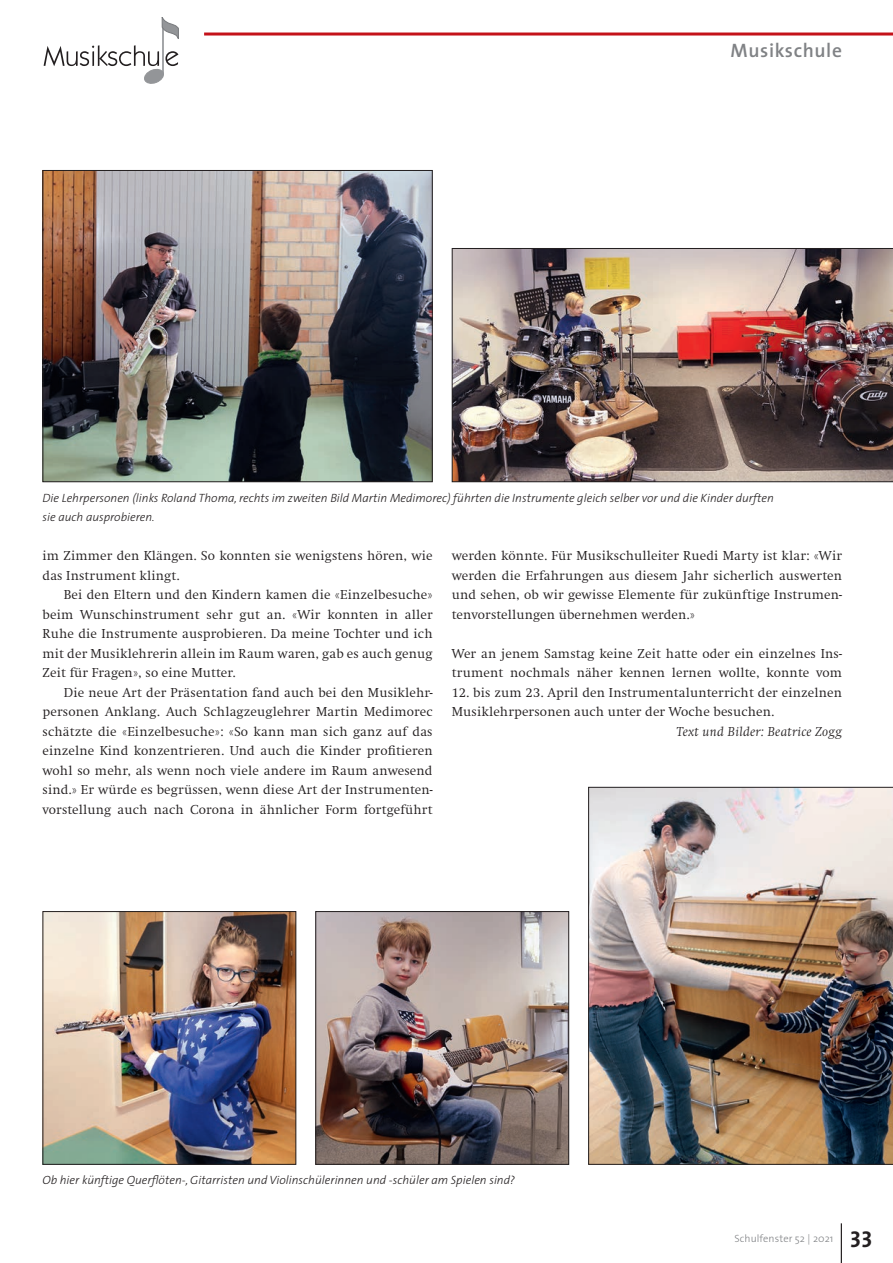
<style>
.page{position:relative;width:893px;height:1263px;background:#fff}
.page>*{position:absolute;margin:0;border:0;box-sizing:border-box;transform-origin:0 0}
.t1{font:600 19.5px "The Sans";letter-spacing:.03em;color:#808285}
.t2{font:300 13.5px/19.5px "Swift";letter-spacing:.01em;color:#231f20;text-align:justify}
.t3{font:italic 300 13.5px "Swift";letter-spacing:.02em;color:#231f20}
.t4{font:italic 300 12px/19.5px "The Sans";color:#231f20}
.t5{font:300 10.5px "The Sans";letter-spacing:.01em;color:#808285}
.s1{font-weight:700;font-size:22.5px;color:#231f20}
</style>
<div class="page">
<hr style="left:204px;top:33px;width:689px;height:3px;background:#c4121a">
<hr style="left:841px;top:1223px;width:1px;height:40px;background:#231f20">
<img style="left:45px;top:172px;width:386px;height:308px">
<div style="left:43px;top:170px;width:390px;height:312px;border:1px solid #231f20"></div>
<img style="left:45px;top:913px;width:249px;height:250px">
<div style="left:43px;top:911px;width:253px;height:254px;border:1px solid #231f20"></div>
<img style="left:317px;top:913px;width:250px;height:250px">
<div style="left:315px;top:911px;width:254px;height:254px;border:1px solid #231f20"></div>
<img style="left:452px;top:248px;width:441px;height:234px">
<img style="left:588px;top:787px;width:305px;height:378px">
<svg style="left:44px;top:45px;width:134px;height:39px"></svg>
<hr style="left:162px;top:23px;width:2px;height:51px;background:#939598">
<svg style="left:162px;top:17px;width:16px;height:22px"></svg>
<h1 class="t1" style="left:731px;top:34px;width:113px">Musikschule</h1>
<p class="t4" style="left:43px;top:487px;width:733px">Die Lehrpersonen (links Roland Thoma, rechts im zweiten Bild Martin Medimorec) führten die Instrumente gleich selber vor und die Kinder durften sie auch ausprobieren.</p>
<p class="t2" style="left:43px;top:546px;width:392px">im Zimmer den Klängen. So konnten sie wenigstens hören, wie das Instrument klingt.</p>
<p class="t2" style="left:43px;top:585px;width:392px;text-indent:21px">Bei den Eltern und den Kindern kamen die «Einzelbesuche» beim Wunschinstrument sehr gut an. «Wir konnten in aller Ruhe die Instrumente ausprobieren. Da meine Tochter und ich mit der Musiklehrerin allein im Raum waren, gab es auch genug Zeit für Fragen», so eine Mutter.</p>
<p class="t2" style="left:43px;top:683px;width:392px;text-indent:21px">Die neue Art der Präsentation fand auch bei den Musiklehr&shy;personen Anklang. Auch Schlagzeuglehrer Martin Medimorec schätzte die «Einzelbesuche»: «So kann man sich ganz auf das einzelne Kind konzentrieren. Und auch die Kinder profitieren wohl so mehr, als wenn noch viele andere im Raum anwesend sind.» Er würde es begrüssen, wenn diese Art der Instrumenten&shy;vorstellung auch nach Corona in ähnlicher Form fortgeführt</p>
<p class="t2" style="left:452px;top:546px;width:392px">werden könnte. Für Musikschulleiter Ruedi Marty ist klar: «Wir werden die Erfahrungen aus diesem Jahr sicherlich auswerten und sehen, ob wir gewisse Elemente für zukünftige Instrumen&shy;tenvorstellungen übernehmen werden.»</p>
<p class="t2" style="left:452px;top:644px;width:392px">Wer an jenem Samstag keine Zeit hatte oder ein einzelnes Ins&shy;trument nochmals näher kennen lernen wollte, konnte vom</p>
<p class="t2" style="left:452px;top:683px;width:392px">12. bis zum 23. April den Instrumentalunterricht der einzelnen<br>Musiklehrpersonen auch unter der Woche besuchen.</p>
<p class="t3" style="left:677px;top:724px;width:167px">Text und Bilder: Beatrice Zogg</p>
<p class="t4" style="left:43px;top:1170px;width:474px">Ob hier künftige Querflöten-, Gitarristen und Violinschülerinnen und -schüler am Spielen sind?</p>
<p class="t5" style="left:734px;top:1230px;width:139px">Schulfenster 52 | 2021 <span class="s1">33</span></p>
</div>
